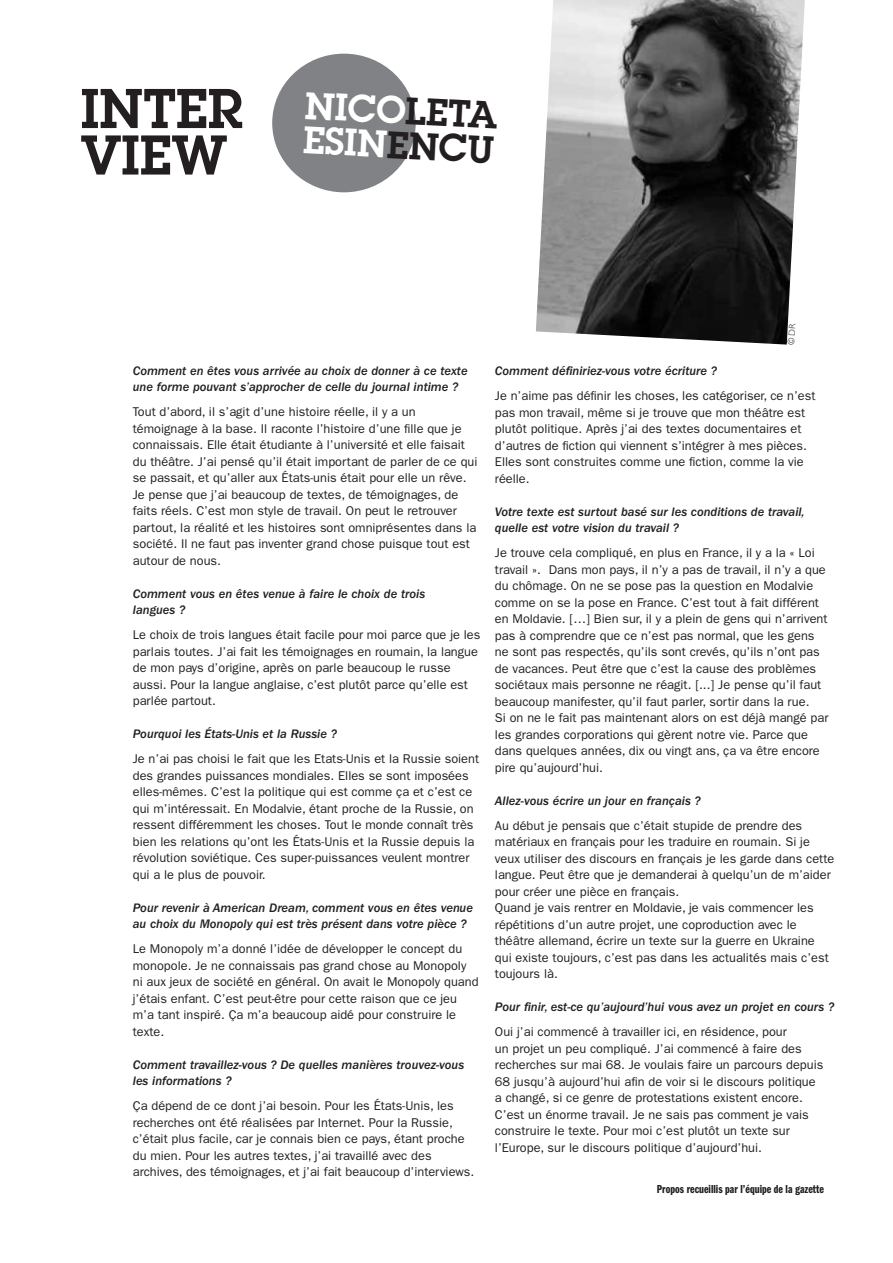
<style>
.page{position:relative;width:893px;height:1263px;background:#fff}
.page>*{position:absolute;margin:0;border:0;box-sizing:border-box;transform-origin:0 0}
.t1{font:600 54.75px "Lubalin Graph";color:#231f20}
.t2{font:600 37.5px "Lubalin Graph";color:#fff}
.t3{font:12.75px/16.5px "Franklin Gothic";color:#231f20}
.t4{font:italic 500 12.75px/16.5px "Franklin Gothic";color:#231f20}
.t5{font:12px "Franklin Gothic Demi Cmpr";color:#231f20}
.s1{color:#231f20}
</style>
<div class="page">
<img style="left:536px;top:0;width:269px;height:345px">
<div style="left:272px;top:54px;width:144px;height:138px;background:#808285;border-radius:50%"></div>
<svg style="left:788px;top:323px;width:7px;height:22px"></svg>
<p class="t1" style="left:81px;top:72px;width:164px">INTER</p>
<p class="t1" style="left:81px;top:119px;width:148px">VIEW</p>
<p class="t2" style="left:307px;top:81px;width:194px;rotate:3deg">NICO<span class="s1">LETA</span></p>
<p class="t2" style="left:305px;top:115px;width:192px;rotate:3deg">ESIN<span class="s1">ENCU</span></p>
<p class="t4" style="left:133px;top:362px;width:336px">Comment en êtes vous arrivée au choix de donner à ce texte une forme pouvant s’approcher de celle du journal intime ?</p>
<p class="t3" style="left:133px;top:403px;width:346px">Tout d’abord, il s’agit d’une histoire réelle, il y a un témoignage à la base. Il raconte l’histoire d’une fille que je connaissais. Elle était étudiante à l’université et elle faisait du théâtre. J’ai pensé qu’il était important de parler de ce qui se passait, et qu’aller aux États-unis était pour elle un rêve.<br>Je pense que j’ai beaucoup de textes, de témoignages, de faits réels. C’est mon style de travail. On peut le retrouver partout, la réalité et les histoires sont omniprésentes dans la société. Il ne faut pas inventer grand chose puisque tout est autour de nous.</p>
<p class="t4" style="left:133px;top:585px;width:294px">Comment vous en êtes venue à faire le choix de trois langues ?</p>
<p class="t3" style="left:133px;top:626px;width:349px">Le choix de trois langues était facile pour moi parce que je les parlais toutes. J’ai fait les témoignages en roumain, la langue de mon pays d’origine, après on parle beaucoup le russe aussi. Pour la langue anglaise, c’est plutôt parce qu’elle est parlée partout.</p>
<p class="t4" style="left:133px;top:726px;width:206px">Pourquoi les États-Unis et la Russie ?</p>
<p class="t3" style="left:133px;top:750px;width:348px">Je n’ai pas choisi le fait que les Etats-Unis et la Russie soient des grandes puissances mondiales. Elles se sont imposées elles-mêmes. C’est la politique qui est comme ça et c’est ce qui m’intéressait. En Modalvie, étant proche de la Russie, on ressent différemment les choses. Tout le monde connaît très bien les relations qu’ont les États-Unis et la Russie depuis la révolution soviétique. Ces super-puissances veulent montrer qui a le plus de pouvoir.</p>
<p class="t4" style="left:133px;top:899px;width:342px">Pour revenir à American Dream, comment vous en êtes venue au choix du Monopoly qui est très présent dans votre pièce ?</p>
<p class="t3" style="left:133px;top:940px;width:347px">Le Monopoly m’a donné l’idée de développer le concept du monopole. Je ne connaissais pas grand chose au Monopoly ni aux jeux de société en général. On avait le Monopoly quand j’étais enfant. C’est peut-être pour cette raison que ce jeu m’a tant inspiré. Ça m’a beaucoup aidé pour construire le texte.</p>
<p class="t4" style="left:133px;top:1056px;width:333px">Comment travaillez-vous ? De quelles manières trouvez-vous les informations ?</p>
<p class="t3" style="left:133px;top:1097px;width:343px">Ça dépend de ce dont j’ai besoin. Pour les États-Unis, les recherches ont été réalisées par Internet. Pour la Russie, c’était plus facile, car je connais bien ce pays, étant proche du mien. Pour les autres textes, j’ai travaillé avec des archives, des témoignages, et j’ai fait beaucoup d’interviews.</p>
<p class="t4" style="left:495px;top:363px;width:224px">Comment définiriez-vous votre écriture ?</p>
<p class="t3" style="left:495px;top:387px;width:322px">Je n’aime pas définir les choses, les catégoriser, ce n’est pas mon travail, même si je trouve que mon théâtre est plutôt politique. Après j’ai des textes documentaires et d’autres de fiction qui viennent s’intégrer à mes pièces.<br>Elles sont construites comme une fiction, comme la vie réelle.</p>
<p class="t4" style="left:495px;top:503px;width:311px">Votre texte est surtout basé sur les conditions de travail, quelle est votre vision du travail ?</p>
<p class="t3" style="left:495px;top:544px;width:335px">Je trouve cela compliqué, en plus en France, il y a la « Loi travail ». Dans mon pays, il n’y a pas de travail, il n’y a que du chômage. On ne se pose pas la question en Modalvie comme on se la pose en France. C’est tout à fait différent en Moldavie. […] Bien sur, il y a plein de gens qui n’arrivent pas à comprendre que ce n’est pas normal, que les gens ne sont pas respectés, qu’ils sont crevés, qu’ils n’ont pas de vacances. Peut être que c’est la cause des problèmes sociétaux mais personne ne réagit. [...] Je pense qu’il faut beaucoup manifester, qu’il faut parler, sortir dans la rue.<br>Si on ne le fait pas maintenant alors on est déjà mangé par les grandes corporations qui gèrent notre vie. Parce que dans quelques années, dix ou vingt ans, ça va être encore pire qu’aujourd’hui.</p>
<p class="t4" style="left:495px;top:792px;width:207px">Allez-vous écrire un jour en français ?</p>
<p class="t3" style="left:495px;top:817px;width:341px">Au début je pensais que c’était stupide de prendre des matériaux en français pour les traduire en roumain. Si je veux utiliser des discours en français je les garde dans cette langue. Peut être que je demanderai à quelqu’un de m’aider pour créer une pièce en français.</p>
<p class="t3" style="left:495px;top:899px;width:335px">Quand je vais rentrer en Moldavie, je vais commencer les répétitions d’un autre projet, une coproduction avec le théâtre allemand, écrire un texte sur la guerre en Ukraine qui existe toujours, c’est pas dans les actualités mais c’est toujours là.</p>
<p class="t4" style="left:495px;top:999px;width:341px">Pour finir, est-ce qu’aujourd’hui vous avez un projet en cours ?</p>
<p class="t3" style="left:495px;top:1023px;width:330px">Oui j’ai commencé à travailler ici, en résidence, pour<br>un projet un peu compliqué. J’ai commencé à faire des recherches sur mai 68. Je voulais faire un parcours depuis 68 jusqu’à aujourd’hui afin de voir si le discours politique a changé, si ce genre de protestations existent encore.<br>C’est un énorme travail. Je ne sais pas comment je vais construire le texte. Pour moi c’est plutôt un texte sur l’Europe, sur le discours politique d’aujourd’hui.</p>
<p class="t5" style="left:657px;top:1183px;width:168px">Propos recueillis par l’équipe de la gazette</p>
</div>
